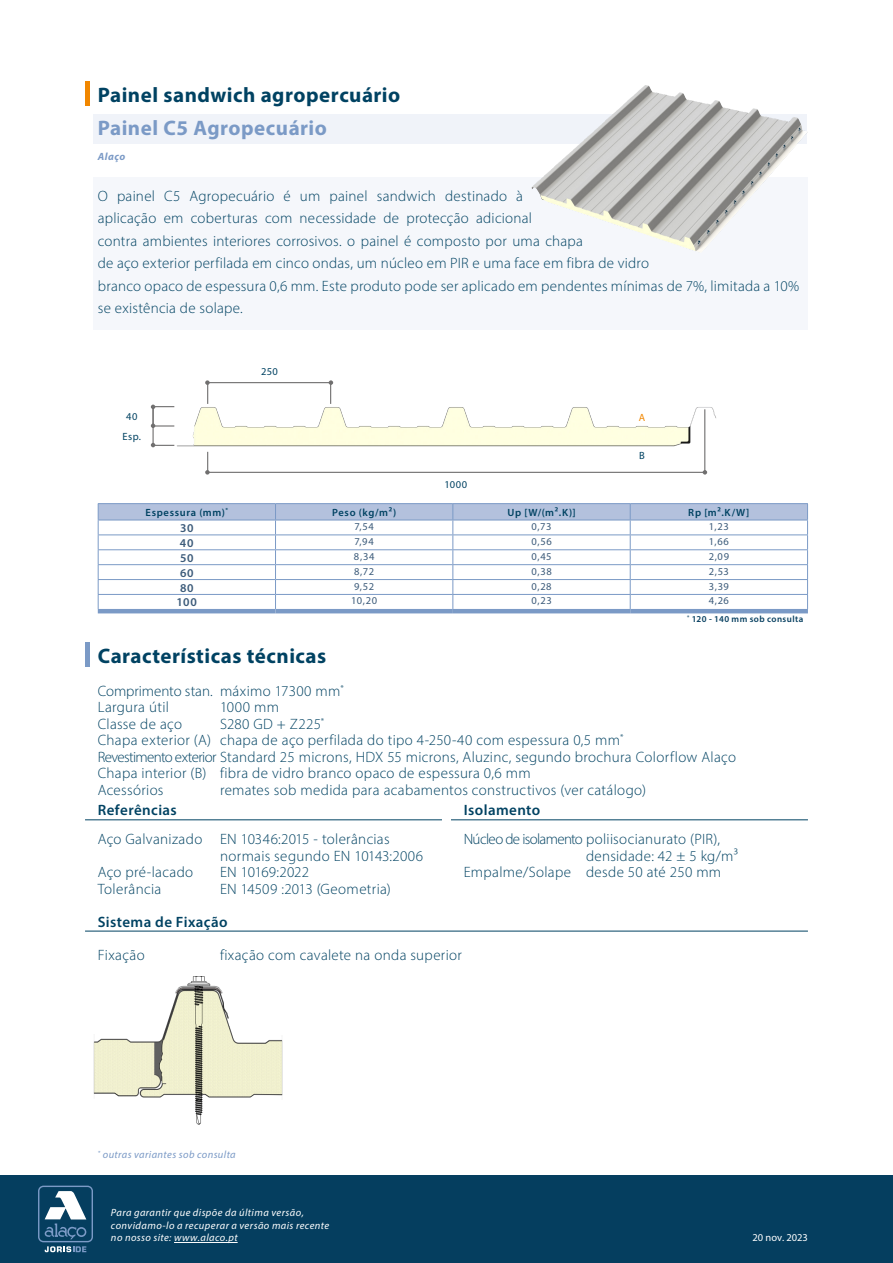
<style>
.page{position:relative;width:893px;height:1263px;background:#fff}
.page>*{position:absolute;margin:0;border:0;box-sizing:border-box;transform-origin:0 0}
.t1{font:700 21px "Myriad Pro";letter-spacing:.02em;color:#004262}
.t2{font:700 21px "Myriad Pro";letter-spacing:.02em;color:#7b9ac6}
.t3{font:300 15px/22.5px "Myriad Pro";letter-spacing:.02em;color:#004262}
.t4{font:600 15px "Myriad Pro";letter-spacing:.025em;color:#004262}
.t5{font:300 15px "Myriad Pro";color:#004262}
.t6{font:600 12px "Myriad Pro";letter-spacing:.065em;color:#3c5b7a}
.t7{font:italic 10.5px/12.6px "Myriad Pro";letter-spacing:.04em;color:#fff}
.t8{font:10.5px "Myriad Pro";letter-spacing:.055em;color:#3c5b7a}
.t9{font:600 10.5px "Myriad Pro";letter-spacing:.065em;color:#004262}
.t10{font:italic 10.5px "Myriad Pro";letter-spacing:.035em;color:#7b9ac6}
.t11{font:10.5px/19.4px "Myriad Pro";letter-spacing:.04em;color:#004262;text-align:center}
.t12{font:10.5px "Myriad Pro";letter-spacing:.005em;color:#fff}
.t13{font:italic 700 10.5px "Myriad Pro";letter-spacing:.05em;color:#7b9ac6}
.t14{font:10.5px "Myriad Pro";color:#f18700}
.t15{font:600 9px "Myriad Pro";letter-spacing:.05em;color:#053e5f}
</style>
<div class="page">
<div style="left:0;top:1175px;width:893px;height:88px;background:#053e5f"></div>
<svg style="left:38px;top:1185px;width:55px;height:67px"></svg>
<hr style="left:174px;top:1242px;width:64px;height:1px;background:#fff">
<hr style="left:85px;top:82px;width:4px;height:24px;background:#f18700">
<div style="left:94px;top:115px;width:713px;height:29px;background:#f0f3f9"></div>
<div style="left:94px;top:177px;width:714px;height:153px;background:#f5f7fb"></div>
<hr style="left:98px;top:609px;width:178px;height:4px;background:#7b9ac6">
<hr style="left:276px;top:609px;width:177px;height:4px;background:#7b9ac6">
<hr style="left:453px;top:609px;width:177px;height:4px;background:#7b9ac6">
<hr style="left:630px;top:609px;width:178px;height:4px;background:#7b9ac6">
<hr style="left:276px;top:503px;width:177px;height:1px;background:#7b9ac6">
<hr style="left:453px;top:503px;width:177px;height:1px;background:#7b9ac6">
<hr style="left:630px;top:503px;width:178px;height:1px;background:#7b9ac6">
<hr style="left:98px;top:503px;width:178px;height:1px;background:#7b9ac6">
<svg style="left:98px;top:504px;width:710px;height:105px"></svg>
<hr style="left:98px;top:520px;width:178px;height:1px;background:#7b9ac6">
<hr style="left:98px;top:534px;width:178px;height:1px;background:#7b9ac6">
<hr style="left:85px;top:643px;width:4px;height:24px;background:#7b9ac6">
<hr style="left:85px;top:819px;width:357px;height:1px;background:#004262">
<hr style="left:451px;top:819px;width:357px;height:1px;background:#004262">
<hr style="left:85px;top:931px;width:723px;height:1px;background:#004262">
<img style="left:93px;top:976px;width:190px;height:149px">
<img style="left:174px;top:381px;width:542px;height:93px">
<img style="left:532px;top:85px;width:276px;height:166px">
<hr style="left:207px;top:472px;width:498px;height:1px;background:#706f6f">
<svg style="left:703px;top:470px;width:4px;height:5px"></svg>
<svg style="left:205px;top:452px;width:5px;height:23px"></svg>
<hr style="left:207px;top:382px;width:124px;height:1px;background:#706f6f">
<svg style="left:329px;top:380px;width:4px;height:24px"></svg>
<svg style="left:205px;top:380px;width:5px;height:24px"></svg>
<svg style="left:151px;top:405px;width:23px;height:23px"></svg>
<hr style="left:704px;top:409px;width:1px;height:64px;background:#706f6f">
<hr style="left:153px;top:407px;width:1px;height:38px;background:#706f6f">
<svg style="left:151px;top:443px;width:23px;height:4px"></svg>
<h1 class="t1" style="left:98px;top:81px;width:304px">Painel sandwich agropercuário</h1>
<h1 class="t2" style="left:98px;top:114px;width:231px">Painel C5 Agropecuário</h1>
<p class="t13" style="left:98px;top:150px;width:29px">Alaço</p>
<p class="t3" style="left:98px;top:184px;width:703px">O painel C5 Agropecuário é um painel sandwich destinado à<br>aplicação em coberturas com necessidade de protecção adicional<br>contra ambientes interiores corrosivos. o painel é composto por uma chapa<br>de aço exterior perfilada em cinco ondas, um núcleo em PIR e uma face em fibra de vidro<br>branco opaco de espessura 0,6 mm. Este produto pode ser aplicado em pendentes mínimas de 7%, limitada a 10% se existência de solape.</p>
<p class="t11" style="left:261px;top:362px;width:18px">250</p>
<p class="t11" style="left:123px;top:407px;width:20px">40<br>Esp.</p>
<p class="t14" style="left:639px;top:411px;width:8px">A</p>
<p class="t11" style="left:639px;top:446px;width:7px">B</p>
<p class="t11" style="left:445px;top:474px;width:24px">1000</p>
<p class="t9" style="left:146px;top:505px;width:84px">Espessura (mm)<sup>*</sup></p>
<p class="t9" style="left:332px;top:505px;width:66px">Peso (kg/m2)</p>
<p class="t9" style="left:507px;top:505px;width:70px">Up [W/(m².K)]</p>
<p class="t9" style="left:688px;top:505px;width:63px">Rp [m2.K/W]</p>
<p class="t6" style="left:180px;top:520px;width:15px">30</p>
<p class="t8" style="left:354px;top:520px;width:21px">7,54</p>
<p class="t8" style="left:531px;top:520px;width:22px">0,73</p>
<p class="t8" style="left:709px;top:520px;width:21px">1,23</p>
<p class="t6" style="left:180px;top:535px;width:15px">40</p>
<p class="t8" style="left:355px;top:535px;width:21px">7,94</p>
<p class="t8" style="left:531px;top:535px;width:22px">0,56</p>
<p class="t8" style="left:709px;top:535px;width:21px">1,66</p>
<p class="t6" style="left:180px;top:550px;width:15px">50</p>
<p class="t8" style="left:354px;top:550px;width:22px">8,34</p>
<p class="t8" style="left:531px;top:550px;width:22px">0,45</p>
<p class="t8" style="left:709px;top:550px;width:22px">2,09</p>
<p class="t6" style="left:180px;top:565px;width:15px">60</p>
<p class="t8" style="left:354px;top:565px;width:22px">8,72</p>
<p class="t8" style="left:531px;top:565px;width:22px">0,38</p>
<p class="t8" style="left:709px;top:565px;width:22px">2,53</p>
<p class="t6" style="left:180px;top:580px;width:15px">80</p>
<p class="t8" style="left:354px;top:579px;width:21px">9,52</p>
<p class="t8" style="left:531px;top:579px;width:22px">0,28</p>
<p class="t8" style="left:709px;top:579px;width:22px">3,39</p>
<p class="t6" style="left:177px;top:595px;width:22px">100</p>
<p class="t8" style="left:351px;top:594px;width:27px">10,20</p>
<p class="t8" style="left:531px;top:594px;width:22px">0,23</p>
<p class="t8" style="left:709px;top:594px;width:22px">4,26</p>
<p class="t15" style="left:687px;top:613px;width:118px"><sup>*</sup> 120 - 140 mm sob consulta</p>
<h1 class="t1" style="left:98px;top:642px;width:230px">Características técnicas</h1>
<p class="t3" style="left:98px;top:682px;width:247px;line-height:16.5px">Comprimento stan. máximo 17300 mm<sup>*<br></sup>Largura útil</p>
<p class="t3" style="left:220px;top:696px;width:60px">1000 mm</p>
<p class="t3" style="left:98px;top:715px;width:640px;line-height:16.5px;text-indent:122px">S280 GD + Z225<sup>*<br></sup>Chapa exterior (A) chapa de aço perfilada do tipo 4-250-40 com espessura 0,5 mm<sup>*<br></sup>Revestimento exterior Standard 25 microns, HDX 55 microns, Aluzinc, segundo brochura Colorflow Alaço Chapa interior (B) fibra de vidro branco opaco de espessura 0,6 mm<br>Acessórios</p>
<p class="t3" style="left:98px;top:712px;width:86px">Classe de aço</p>
<p class="t3" style="left:220px;top:778px;width:428px">remates sob medida para acabamentos constructivos (ver catálogo)</p>
<p class="t4" style="left:98px;top:801px;width:81px">Referências</p>
<p class="t3" style="left:98px;top:828px;width:293px">Aço Galvanizado EN 10346:2015 - tolerâncias</p>
<p class="t3" style="left:220px;top:844px;width:205px">normais segundo EN 10143:2006</p>
<p class="t3" style="left:98px;top:861px;width:97px">Aço pré-lacado</p>
<p class="t5" style="left:220px;top:863px;width:91px">EN 10169:2022</p>
<p class="t3" style="left:98px;top:877px;width:65px">Tolerância</p>
<p class="t3" style="left:220px;top:877px;width:172px">EN 14509 :2013 (Geometria)</p>
<p class="t4" style="left:464px;top:801px;width:78px">Isolamento</p>
<p class="t3" style="left:464px;top:828px;width:258px">Núcleo de isolamento poliisocianurato (PIR),</p>
<p class="t3" style="left:586px;top:844px;width:153px">densidade: 42 ± 5 kg/m³</p>
<p class="t3" style="left:464px;top:861px;width:259px">Empalme/Solape desde 50 até 250 mm</p>
<p class="t4" style="left:98px;top:912px;width:131px">Sistema de Fixação</p>
<p class="t3" style="left:98px;top:943px;width:48px">Fixação</p>
<p class="t3" style="left:220px;top:943px;width:243px">fixação com cavalete na onda superior</p>
<p class="t10" style="left:98px;top:1148px;width:139px"><sup>*</sup> outras variantes sob consulta</p>
<p class="t7" style="left:111px;top:1206px;width:220px">Para garantir que dispõe da última versão, convidamo-lo a recuperar a versão mais recente no nosso site: www.alaco.pt</p>
<p class="t12" style="left:752px;top:1231px;width:57px">20 nov. 2023</p>
</div>
